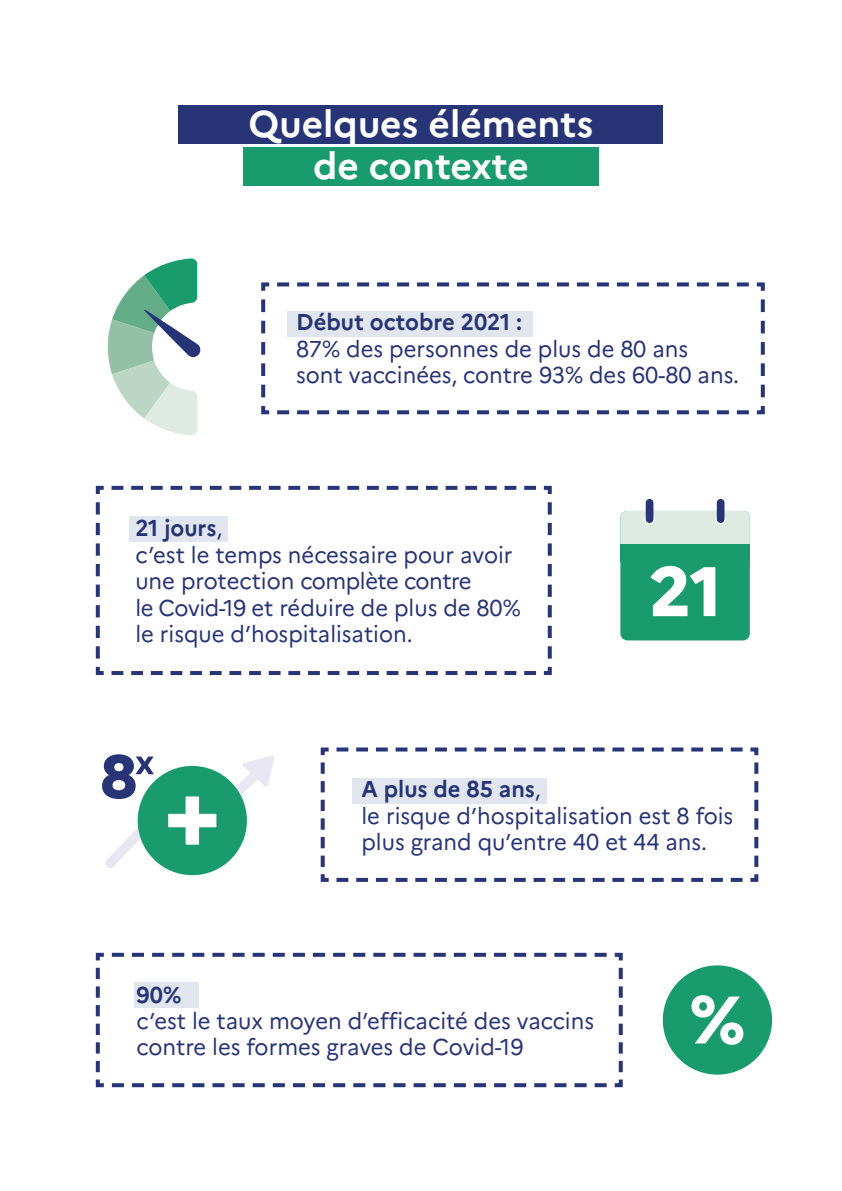
<style>
.page{position:relative;width:842px;height:1191px;background:#fff}
.page>*{position:absolute;margin:0;border:0;box-sizing:border-box;transform-origin:0 0}
.t1{font:700 37.2px/41.8px "Marianne";color:#fff;text-align:center}
.t2{font:22.8px/26.4px "Marianne";color:#273475;scale:.96 1}
.t3{font:700 22.8px "Marianne";color:#273475;scale:.96 1}
.s1{font-weight:700}
</style>
<div class="page">
<div style="left:179px;top:105px;width:484px;height:39px;background:#273475"></div>
<div style="left:243px;top:147px;width:356px;height:39px;background:#1a9b6d"></div>
<svg style="left:261px;top:282px;width:504px;height:133px"></svg>
<svg style="left:95px;top:485px;width:457px;height:190px"></svg>
<svg style="left:320px;top:747px;width:439px;height:135px"></svg>
<svg style="left:95px;top:952px;width:528px;height:136px"></svg>
<div style="left:620px;top:511px;width:130px;height:129px;background:#1a9b6d;border-radius:7px"></div>
<div style="left:620px;top:511px;width:130px;height:33px;background:#dfebe2"></div>
<svg style="left:715px;top:514px;width:11px;height:10px"></svg>
<div style="left:717px;top:499px;width:7px;height:24px;background:#273475;border-radius:4px"></div>
<svg style="left:644px;top:514px;width:11px;height:10px"></svg>
<div style="left:646px;top:499px;width:7px;height:24px;background:#273475;border-radius:4px"></div>
<svg style="left:650px;top:566px;width:65px;height:50px"></svg>
<svg style="left:108px;top:258px;width:92px;height:177px"></svg>
<div style="left:138px;top:766px;width:109px;height:109px;background:#1a9b6d;border-radius:50%"></div>
<svg style="left:102px;top:754px;width:172px;height:114px"></svg>
<div style="left:663px;top:965px;width:109px;height:109px;background:#1a9b6d;border-radius:50%"></div>
<svg style="left:691px;top:995px;width:52px;height:49px"></svg>
<h1 class="t1" style="left:249px;top:103px;width:346px">Quelques éléments de contexte</h1>
<p class="t3" style="left:296px;top:308px;width:237px">Début octobre 2021 :</p>
<p class="t2" style="left:296px;top:335px;width:463px">87% des personnes de plus de 80 ans sont vaccinées, contre 93% des 60-80 ans.</p>
<p class="t2" style="left:135px;top:515px;width:403px"><span class="s1">21 jours</span>,<br>c’est le temps nécessaire pour avoir une protection complète contre<br>le Covid-19 et réduire de plus de 80% le risque d’hospitalisation.</p>
<p class="t2" style="left:361px;top:776px;width:389px"><span class="s1">A plus de 85 ans</span>,<br>le risque d’hospitalisation est 8 fois plus grand qu’entre 40 et 44 ans.</p>
<p class="t3" style="left:137px;top:980px;width:48px">90%</p>
<p class="t2" style="left:137px;top:1007px;width:478px">c’est le taux moyen d’efficacité des vaccins contre les formes graves de Covid-19</p>
</div>
